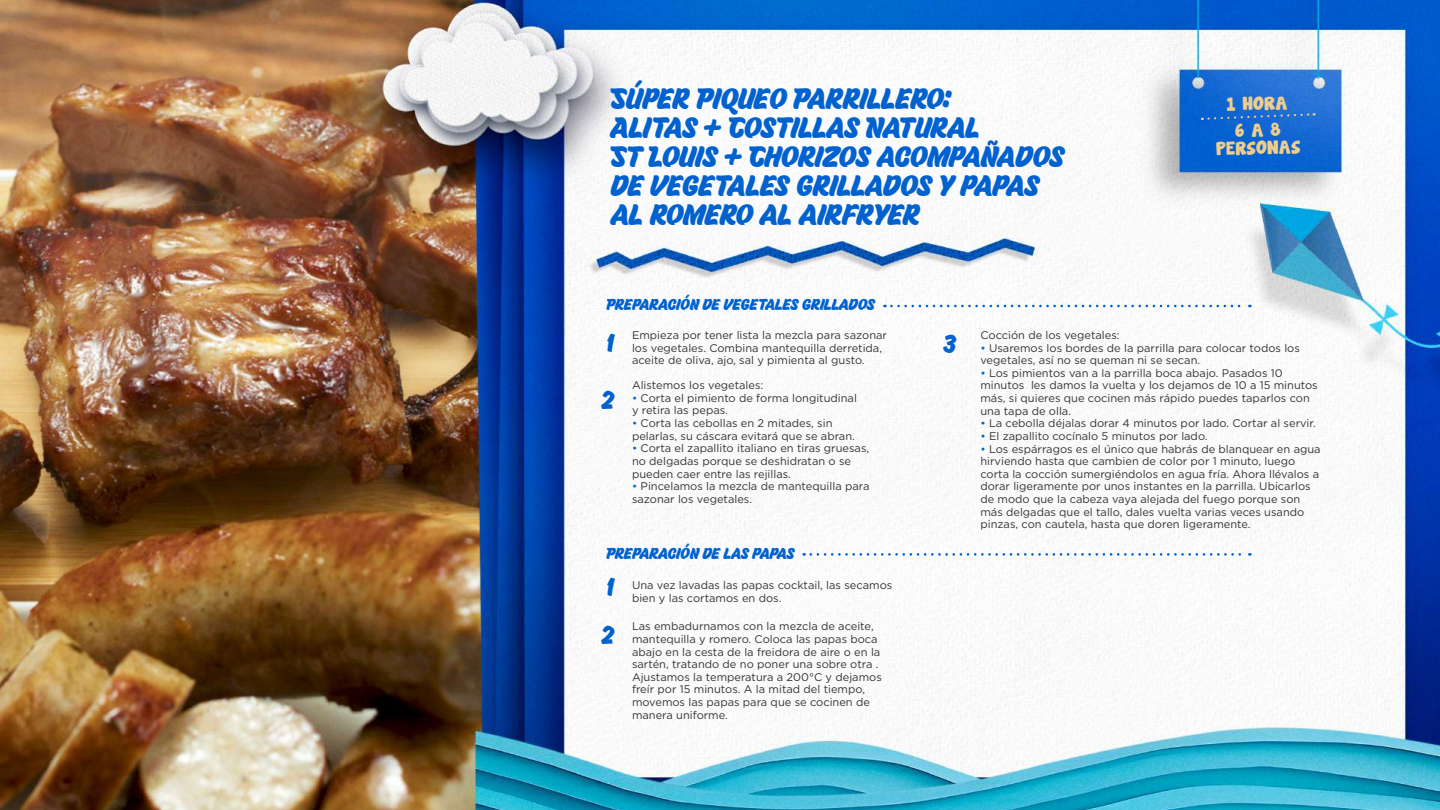
<style>
.page{position:relative;width:1440px;height:810px;background:#fff}
.page>*{position:absolute;margin:0;border:0;box-sizing:border-box;transform-origin:0 0}
.t1{font:29.7px/29.1px "Brothery";color:#0061cf}
.t2{font:700 27.22px "Ahkio";color:#0061cf}
.t3{font:16.73px/26.6px "Janda Manatee Solid";color:#f0cd8d;text-align:center}
.t4{font:15.9px "Brothery";color:#0061cf}
.t5{font:11.1px/12.6px "Gotham";color:#333}
.s1{color:#0061cf}
</style>
<div class="page">
<img style="left:0;top:0;width:1440px;height:810px">
<svg style="left:1202px;top:112px;width:113px;height:9px"></svg>
<svg style="left:891px;top:305px;width:359px;height:2px"></svg>
<svg style="left:811px;top:553px;width:439px;height:3px"></svg>
<h1 class="t1" style="left:611px;top:84px;width:454px">SÚPER PIQUEO PARRILLERO:<br>ALITAS + COSTILLAS NATURAL<br>ST LOUIS + CHORIZOS ACOMPAÑADOS<br>DE VEGETALES GRILLADOS Y PAPAS<br>AL ROMERO AL AIRFRYER</h1>
<h3 class="t4" style="left:607px;top:295px;width:270px">PREPARACIÓN DE VEGETALES GRILLADOS</h3>
<h3 class="t3" style="left:1227px;top:91px;width:62px;rotate:-1deg">1 HORA<br>6 A 8</h3>
<h3 class="t3" style="left:1216px;top:136px;width:86px;rotate:-1deg">PERSONAS</h3>
<h2 class="t2" style="left:606px;top:326px;width:9px">1</h2>
<h2 class="t2" style="left:601px;top:383px;width:14px">2</h2>
<p class="t5" style="left:632px;top:328px;width:257px">Empieza por tener lista la mezcla para sazonar los vegetales. Combina mantequilla derretida, aceite de oliva, ajo, sal y pimienta al gusto.</p>
<p class="t5" style="left:632px;top:379px;width:133px">Alistemos los vegetales:</p>
<p class="t5" style="left:632px;top:391px;width:226px"><span class="s1">•</span> Corta el pimiento de forma longitudinal y retira las pepas.</p>
<p class="t5" style="left:632px;top:417px;width:224px"><span class="s1">•</span> Corta las cebollas en 2 mitades, sin pelarlas, su cáscara evitará que se abran.</p>
<p class="t5" style="left:632px;top:442px;width:239px"><span class="s1">•</span> Corta el zapallito italiano en tiras gruesas, no delgadas porque se deshidratan o se pueden caer entre las rejillas.</p>
<p class="t5" style="left:632px;top:480px;width:239px"><span class="s1">•</span> Pincelamos la mezcla de mantequilla para sazonar los vegetales.</p>
<h3 class="t4" style="left:607px;top:543px;width:189px">PREPARACIÓN DE LAS PAPAS</h3>
<h2 class="t2" style="left:606px;top:571px;width:9px">1</h2>
<h2 class="t2" style="left:601px;top:618px;width:14px">2</h2>
<p class="t5" style="left:632px;top:578px;width:262px">Una vez lavadas las papas cocktail, las secamos bien y las cortamos en dos.</p>
<p class="t5" style="left:632px;top:620px;width:251px">Las embadurnamos con la mezcla de aceite, mantequilla y romero. Coloca las papas boca abajo en la cesta de la freidora de aire o en la sartén, tratando de no poner una sobre otra .<br>Ajustamos la temperatura a 200°C y dejamos freír por 15 minutos. A la mitad del tiempo, movemos las papas para que se cocinen de manera uniforme.</p>
<h2 class="t2" style="left:943px;top:328px;width:14px">3</h2>
<p class="t5" style="left:980px;top:328px;width:141px">Cocción de los vegetales:</p>
<p class="t5" style="left:980px;top:341px;width:321px"><span class="s1">•</span> Usaremos los bordes de la parrilla para colocar todos los vegetales, así no se queman ni se secan.</p>
<p class="t5" style="left:980px;top:366px;width:339px"><span class="s1">•</span> Los pimientos van a la parrilla boca abajo. Pasados 10 minutos les damos la vuelta y los dejamos de 10 a 15 minutos más, si quieres que cocinen más rápido puedes taparlos con una tapa de olla.</p>
<p class="t5" style="left:980px;top:417px;width:337px"><span class="s1">•</span> La cebolla déjalas dorar 4 minutos por lado. Cortar al servir.</p>
<p class="t5" style="left:980px;top:429px;width:229px"><span class="s1">•</span> El zapallito cocínalo 5 minutos por lado.</p>
<p class="t5" style="left:980px;top:442px;width:342px"><span class="s1">•</span> Los espárragos es el único que habrás de blanquear en agua hirviendo hasta que cambien de color por 1 minuto, luego corta la cocción sumergiéndolos en agua fría. Ahora llévalos a dorar ligeramente por unos instantes en la parrilla. Ubicarlos de modo que la cabeza vaya alejada del fuego porque son más delgadas que el tallo, dales vuelta varias veces usando pinzas, con cautela, hasta que doren ligeramente.</p>
</div>
